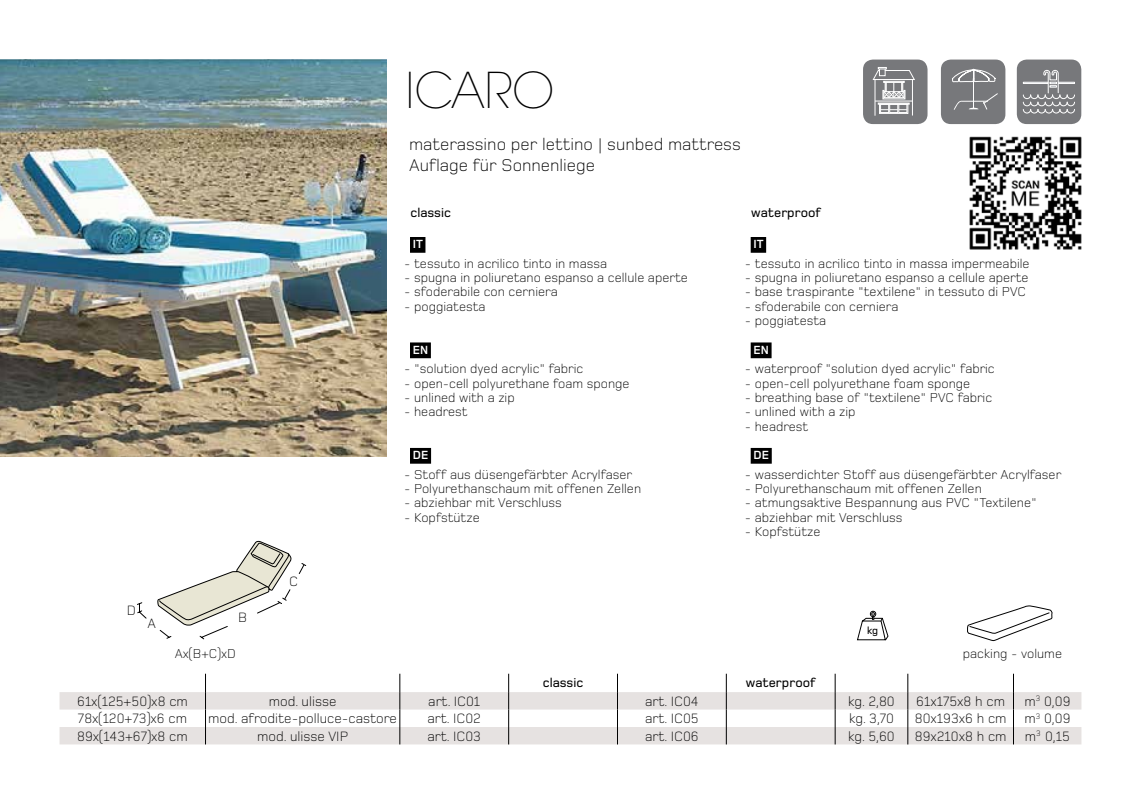
<style>
.page{position:relative;width:1141px;height:809px;background:#fff}
.page>*{position:absolute;margin:0;border:0;box-sizing:border-box;transform-origin:0 0}
.t1{font:200 49px "ITC Avant Garde Std";color:#000}
.t2{font:300 17.5px/21px "Foundry Monoline";color:#000}
.t3{font:300 14px "Foundry Monoline";color:#000}
.t4{font:300 13.3px "Foundry Monoline";color:#000}
.t5{font:500 13.3px "Foundry Monoline";color:#000}
.t6{font:700 12.25px "Foundry Monoline";color:#fff}
.t7{font:500 10.67px "Foundry Monoline";color:#000}
</style>
<div class="page">
<svg style="left:60px;top:692px;width:1021px;height:52px;fill:#e6e2e1"></svg>
<svg style="left:205px;top:673px;width:1px;height:71px"></svg>
<svg style="left:400px;top:673px;width:1px;height:71px"></svg>
<svg style="left:508px;top:673px;width:1px;height:71px"></svg>
<svg style="left:617px;top:673px;width:1px;height:71px"></svg>
<svg style="left:726px;top:673px;width:1px;height:71px"></svg>
<svg style="left:835px;top:673px;width:1px;height:71px"></svg>
<svg style="left:907px;top:673px;width:1px;height:71px"></svg>
<svg style="left:1013px;top:673px;width:1px;height:71px"></svg>
<svg style="left:857px;top:611px;width:31px;height:29px"></svg>
<svg style="left:967px;top:605px;width:86px;height:36px"></svg>
<svg style="left:137px;top:540px;width:169px;height:99px"></svg>
<div style="left:863px;top:60px;width:64px;height:64px;background:#77787b;border-radius:10px"></div>
<div style="left:879px;top:104px;width:29px;height:10px;border:1px solid #fff"></div>
<div style="left:880px;top:104px;width:9px;height:9px;border:1px solid #fff"></div>
<div style="left:898px;top:104px;width:9px;height:9px;border:1px solid #fff"></div>
<div style="left:889px;top:104px;width:9px;height:9px;border:1px solid #fff"></div>
<svg style="left:872px;top:67px;width:43px;height:43px"></svg>
<div style="left:941px;top:60px;width:64px;height:64px;background:#77787b;border-radius:10px"></div>
<hr style="left:973px;top:78px;width:1px;height:31px;background:#fff">
<svg style="left:952px;top:69px;width:44px;height:13px"></svg>
<svg style="left:954px;top:93px;width:44px;height:17px"></svg>
<div style="left:1017px;top:60px;width:64px;height:64px;background:#77787b;border-radius:10px"></div>
<svg style="left:1022px;top:69px;width:53px;height:45px"></svg>
<img style="left:0;top:60px;width:387px;height:396px">
<img style="left:969px;top:136px;width:113px;height:114px">
<div style="left:410px;top:237px;width:15px;height:16px;background:#000"></div>
<div style="left:410px;top:342px;width:21px;height:16px;background:#000"></div>
<div style="left:410px;top:448px;width:21px;height:15px;background:#000"></div>
<div style="left:751px;top:237px;width:15px;height:16px;background:#000"></div>
<div style="left:751px;top:342px;width:21px;height:16px;background:#000"></div>
<div style="left:751px;top:448px;width:21px;height:15px;background:#000"></div>
<p class="t3" style="left:127px;top:602px;width:11px">D</p>
<p class="t3" style="left:147px;top:616px;width:10px">A</p>
<p class="t3" style="left:238px;top:609px;width:11px">B</p>
<p class="t4" style="left:175px;top:646px;width:63px">Ax(B+C)xD</p>
<p class="t3" style="left:289px;top:574px;width:10px">C</p>
<h1 class="t1" style="left:406px;top:61px;width:150px">ICARO</h1>
<h2 class="t2" style="left:409px;top:134px;width:333px">materassino per lettino | sunbed mattress<br>Auflage für Sonnenliege</h2>
<p class="t5" style="left:410px;top:205px;width:42px">classic</p>
<p class="t6" style="left:413px;top:237px;width:12px">IT</p>
<p class="t4" style="left:404px;top:256px;width:204px">- tessuto in acrilico tinto in massa</p>
<p class="t4" style="left:404px;top:270px;width:285px">- spugna in poliuretano espanso a cellule aperte</p>
<p class="t4" style="left:404px;top:285px;width:155px">- sfoderabile con cerniera</p>
<p class="t4" style="left:404px;top:299px;width:83px">- poggiatesta</p>
<p class="t6" style="left:413px;top:343px;width:17px">EN</p>
<p class="t4" style="left:404px;top:361px;width:181px">- "solution dyed acrylic" fabric</p>
<p class="t4" style="left:404px;top:376px;width:227px">- open-cell polyurethane foam sponge</p>
<p class="t4" style="left:404px;top:390px;width:112px">- unlined with a zip</p>
<p class="t4" style="left:404px;top:404px;width:65px">- headrest</p>
<p class="t6" style="left:413px;top:448px;width:17px">DE</p>
<p class="t4" style="left:404px;top:467px;width:230px">- Stoff aus düsengefärbter Acrylfaser</p>
<p class="t4" style="left:404px;top:481px;width:238px">- Polyurethanschaum mit offenen Zellen</p>
<p class="t4" style="left:404px;top:495px;width:159px">- abziehbar mit Verschluss</p>
<p class="t4" style="left:404px;top:510px;width:77px">- Kopfstütze</p>
<p class="t5" style="left:751px;top:205px;width:72px">waterproof</p>
<p class="t6" style="left:753px;top:237px;width:12px">IT</p>
<p class="t4" style="left:745px;top:256px;width:286px">- tessuto in acrilico tinto in massa impermeabile</p>
<p class="t4" style="left:745px;top:270px;width:285px">- spugna in poliuretano espanso a cellule aperte</p>
<p class="t4" style="left:745px;top:285px;width:283px">- base traspirante "textilene" in tessuto di PVC</p>
<p class="t4" style="left:745px;top:299px;width:155px">- sfoderabile con cerniera</p>
<p class="t4" style="left:745px;top:313px;width:83px">- poggiatesta</p>
<p class="t6" style="left:753px;top:343px;width:17px">EN</p>
<p class="t4" style="left:745px;top:361px;width:251px">- waterproof "solution dyed acrylic" fabric</p>
<p class="t4" style="left:745px;top:376px;width:227px">- open-cell polyurethane foam sponge</p>
<p class="t4" style="left:745px;top:390px;width:249px">- breathing base of "textilene" PVC fabric</p>
<p class="t4" style="left:745px;top:404px;width:112px">- unlined with a zip</p>
<p class="t4" style="left:745px;top:419px;width:65px">- headrest</p>
<p class="t6" style="left:753px;top:448px;width:17px">DE</p>
<p class="t4" style="left:745px;top:467px;width:318px">- wasserdichter Stoff aus düsengefärbter Acrylfaser</p>
<p class="t4" style="left:745px;top:481px;width:238px">- Polyurethanschaum mit offenen Zellen</p>
<p class="t4" style="left:745px;top:495px;width:293px">- atmungsaktive Bespannung aus PVC "Textilene"</p>
<p class="t4" style="left:745px;top:510px;width:159px">- abziehbar mit Verschluss</p>
<p class="t4" style="left:745px;top:524px;width:77px">- Kopfstütze</p>
<p class="t5" style="left:543px;top:675px;width:42px">classic</p>
<p class="t5" style="left:746px;top:675px;width:72px">waterproof</p>
<p class="t7" style="left:867px;top:624px;width:13px">kg</p>
<p class="t4" style="left:963px;top:646px;width:101px">packing - volume</p>
<p class="t3" style="left:77px;top:693px;width:112px">61x(125+50)x8 cm</p>
<p class="t3" style="left:269px;top:693px;width:69px">mod. ulisse</p>
<p class="t3" style="left:428px;top:693px;width:54px">art. IC01</p>
<p class="t3" style="left:645px;top:693px;width:55px">art. IC04</p>
<p class="t3" style="left:848px;top:693px;width:48px">kg. 2,80</p>
<p class="t3" style="left:916px;top:693px;width:90px">61x175x8 h cm</p>
<p class="t3" style="left:1024px;top:693px;width:48px">m<sup>3</sup> 0,09</p>
<p class="t3" style="left:78px;top:711px;width:111px">78x(120+73)x6 cm</p>
<p class="t3" style="left:208px;top:711px;width:190px">mod. afrodite-polluce-castore</p>
<p class="t3" style="left:428px;top:711px;width:55px">art. IC02</p>
<p class="t3" style="left:645px;top:711px;width:55px">art. IC05</p>
<p class="t3" style="left:849px;top:711px;width:46px">kg. 3,70</p>
<p class="t3" style="left:915px;top:711px;width:93px">80x193x6 h cm</p>
<p class="t3" style="left:1024px;top:711px;width:47px">m<sup>3</sup> 0,09</p>
<p class="t3" style="left:77px;top:728px;width:112px">89x(143+67)x8 cm</p>
<p class="t3" style="left:257px;top:728px;width:92px">mod. ulisse VIP</p>
<p class="t3" style="left:428px;top:728px;width:55px">art. IC03</p>
<p class="t3" style="left:645px;top:728px;width:55px">art. IC06</p>
<p class="t3" style="left:848px;top:728px;width:48px">kg. 5,60</p>
<p class="t3" style="left:915px;top:728px;width:93px">89x210x8 h cm</p>
<p class="t3" style="left:1025px;top:728px;width:47px">m<sup>3</sup> 0,15</p>
</div>
